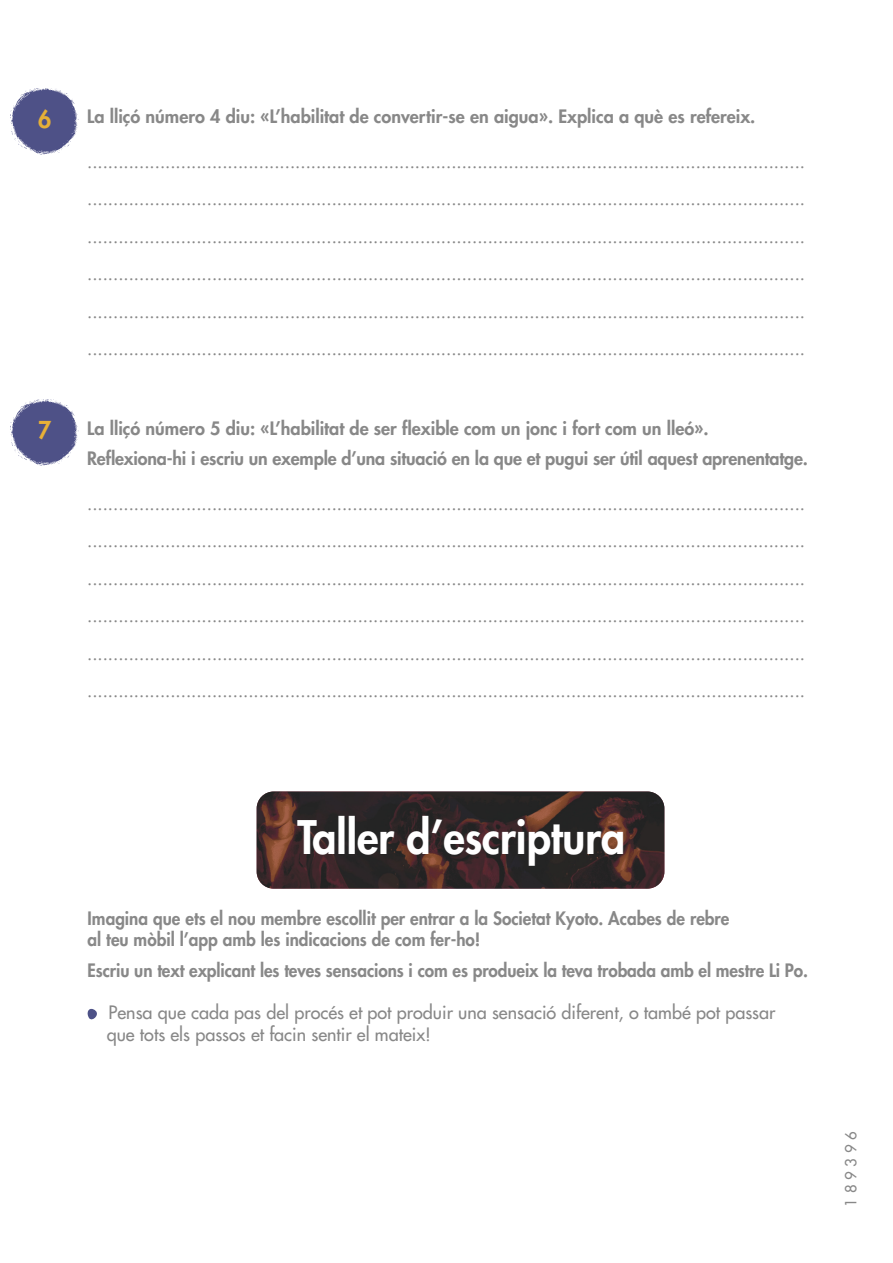
<style>
.page{position:relative;width:893px;height:1263px;background:#fff}
.page>*{position:absolute;margin:0;border:0;box-sizing:border-box;transform-origin:0 0}
.t1{font:800 45px "Futura Std";color:#fff;scale:.95 1}
.t2{font:800 24px "Futura Std";color:#e7b037;scale:.95 1}
.t3{font:500 18px/37.5px "Futura Std";color:#888;text-align:justify}
.t4{font:800 18px/30.2px "Futura Std";color:#888}
.t5{font:800 18px/21.6px "Futura Std";color:#888;scale:.95 1}
.t6{font:500 15px "Futura Std";letter-spacing:.315em;color:#888}
</style>
<div class="page">
<img style="left:257px;top:791px;width:407px;height:98px">
<svg style="left:87px;top:1008px;width:10px;height:12px"></svg>
<img style="left:10px;top:88px;width:68px;height:67px">
<img style="left:10px;top:400px;width:68px;height:66px">
<h2 class="t2" style="left:38px;top:104px;width:15px">6</h2>
<h2 class="t2" style="left:38px;top:415px;width:15px">7</h2>
<p class="t4" style="left:87px;top:102px;width:670px">La lliçó número 4 diu: «L’habilitat de convertir-se en aigua». Explica a què es refereix.</p>
<p class="t3" style="left:87px;top:143px;width:719px">.......................................................................................................................................... .......................................................................................................................................... .......................................................................................................................................... .......................................................................................................................................... .......................................................................................................................................... ..........................................................................................................................................</p>
<p class="t4" style="left:87px;top:413px;width:722px">La lliçó número 5 diu: «L’habilitat de ser flexible com un jonc i fort com un lleó».<br>Reflexiona-hi i escriu un exemple d’una situació en la que et pugui ser útil aquest aprenentatge.</p>
<p class="t3" style="left:87px;top:484px;width:719px">.......................................................................................................................................... .......................................................................................................................................... .......................................................................................................................................... .......................................................................................................................................... .......................................................................................................................................... ..........................................................................................................................................</p>
<h1 class="t1" style="left:297px;top:808px;width:347px">Taller d’escriptura</h1>
<p class="t5" style="left:88px;top:907px;width:677px">Imagina que ets el nou membre escollit per entrar a la Societat Kyoto. Acabes de rebre al teu mòbil l’app amb les indicacions de com fer-ho!</p>
<p class="t5" style="left:88px;top:959px;width:760px">Escriu un text explicant les teves sensacions i com es produeix la teva trobada amb el mestre Li Po.</p>
<p class="t3" style="left:107px;top:1002px;width:670px;line-height:21.6px">Pensa que cada pas del procés et pot produir una sensació diferent, o també pot passar que tots els passos et facin sentir el mateix!</p>
<p class="t6" style="left:841px;top:1207px;width:77px;rotate:-90deg">189396</p>
</div>
